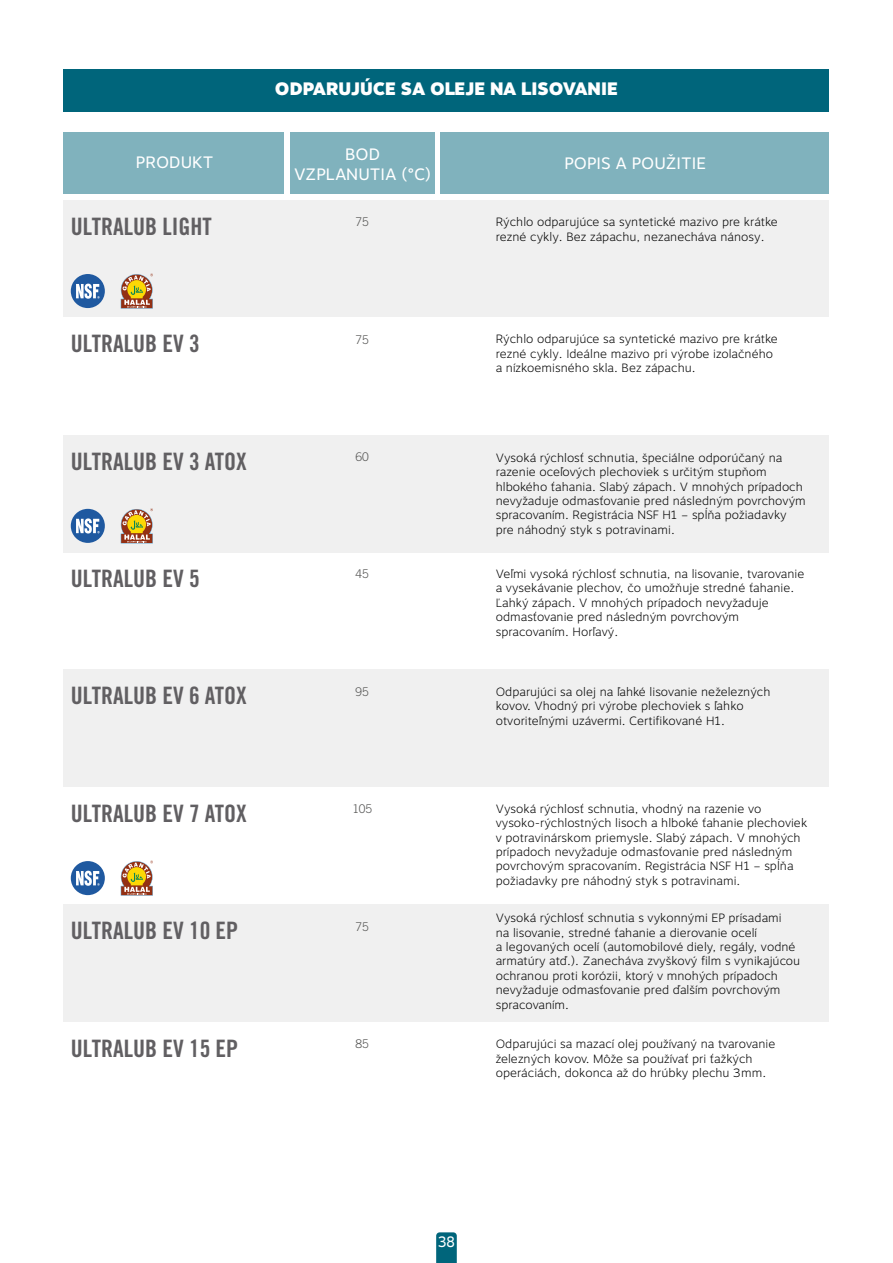
<style>
.page{position:relative;width:893px;height:1263px;background:#fff}
.page>*{position:absolute;margin:0;border:0;box-sizing:border-box;transform-origin:0 0}
.t1{font:24px "Trade Gothic Bold Cond Twenty";color:#615f62}
.t2{font:900 18px "Motiva Sans";color:#fff}
.t3{font:16.5px/19.8px "Motiva Sans";color:#fff;text-align:center}
.t4{font:15.6px "Trade Gothic Cond Eighteen";color:#fff}
.t5{font:15px "Motiva Sans";color:#fff;scale:.9 1}
.t6{font:100 12px/14.4px "Motiva Sans";color:#000}
.t7{font:300 12px "Trade Gothic";letter-spacing:-.01em;color:#575756}
</style>
<div class="page">
<div style="left:290px;top:132px;width:144px;height:62px;background:#80b2bd"></div>
<div style="left:64px;top:132px;width:220px;height:62px;background:#80b2bd"></div>
<div style="left:440px;top:132px;width:389px;height:62px;background:#80b2bd"></div>
<div style="left:64px;top:69px;width:765px;height:43px;background:#00657b"></div>
<div style="left:64px;top:200px;width:765px;height:117px;background:#f0f0f0"></div>
<div style="left:64px;top:435px;width:765px;height:117px;background:#f0f0f0"></div>
<div style="left:64px;top:670px;width:765px;height:117px;background:#f0f0f0"></div>
<div style="left:64px;top:904px;width:765px;height:118px;background:#f0f0f0"></div>
<div style="left:71px;top:274px;width:34px;height:34px;background:#1f59a0;border-radius:50%"></div>
<svg style="left:76px;top:284px;width:24px;height:15px"></svg>
<div style="left:71px;top:509px;width:34px;height:34px;background:#1f59a0;border-radius:50%"></div>
<svg style="left:76px;top:518px;width:24px;height:15px"></svg>
<div style="left:71px;top:861px;width:34px;height:34px;background:#1f59a0;border-radius:50%"></div>
<svg style="left:76px;top:871px;width:24px;height:15px"></svg>
<svg style="left:121px;top:274px;width:32px;height:34px"></svg>
<svg style="left:121px;top:508px;width:32px;height:35px"></svg>
<svg style="left:121px;top:861px;width:32px;height:34px"></svg>
<svg style="left:436px;top:1232px;width:21px;height:31px"></svg>
<h2 class="t2" style="left:275px;top:76px;width:345px">ODPARUJÚCE SA OLEJE NA LISOVANIE</h2>
<h3 class="t3" style="left:136px;top:153px;width:79px">PRODUKT</h3>
<h3 class="t3" style="left:294px;top:145px;width:139px">BOD<br>VZPLANUTIA (°C)</h3>
<h3 class="t3" style="left:564px;top:154px;width:143px">POPIS A POUŽITIE</h3>
<p class="t6" style="left:496px;top:215px;width:284px">Rýchlo odparujúce sa syntetické mazivo pre krátke rezné cykly. Bez zápachu, nezanecháva nánosy.</p>
<h1 class="t1" style="left:71px;top:212px;width:142px">ULTRALUB LIGHT</h1>
<p class="t7" style="left:356px;top:215px;width:15px">75</p>
<h1 class="t1" style="left:71px;top:329px;width:130px">ULTRALUB EV 3</h1>
<p class="t7" style="left:356px;top:332px;width:15px">75</p>
<p class="t6" style="left:496px;top:332px;width:284px">Rýchlo odparujúce sa syntetické mazivo pre krátke rezné cykly. Ideálne mazivo pri výrobe izolačného a nízkoemisného skla. Bez zápachu.</p>
<h1 class="t1" style="left:71px;top:446px;width:177px">ULTRALUB EV 3 ATOX</h1>
<h1 class="t1" style="left:71px;top:564px;width:130px">ULTRALUB EV 5</h1>
<p class="t7" style="left:356px;top:450px;width:15px">60</p>
<p class="t7" style="left:356px;top:567px;width:15px">45</p>
<p class="t6" style="left:496px;top:450px;width:312px">Vysoká rýchlosť schnutia, špeciálne odporúčaný na razenie oceľových plechoviek s určitým stupňom hlbokého ťahania. Slabý zápach. V mnohých prípadoch nevyžaduje odmasťovanie pred následným povrchovým spracovaním. Registrácia NSF H1 – spĺňa požiadavky pre náhodný styk s potravinami.</p>
<p class="t6" style="left:496px;top:567px;width:310px">Veľmi vysoká rýchlosť schnutia, na lisovanie, tvarovanie a vysekávanie plechov, čo umožňuje stredné ťahanie.<br>Ľahký zápach. V mnohých prípadoch nevyžaduje odmasťovanie pred následným povrchovým spracovaním. Horľavý.</p>
<h1 class="t1" style="left:71px;top:681px;width:177px">ULTRALUB EV 6 ATOX</h1>
<p class="t7" style="left:356px;top:684px;width:15px">95</p>
<p class="t6" style="left:496px;top:684px;width:276px">Odparujúci sa olej na ľahké lisovanie neželezných kovov. Vhodný pri výrobe plechoviek s ľahko otvoriteľnými uzávermi. Certifikované H1.</p>
<h1 class="t1" style="left:71px;top:799px;width:177px">ULTRALUB EV 7 ATOX</h1>
<h1 class="t1" style="left:71px;top:916px;width:169px">ULTRALUB EV 10 EP</h1>
<p class="t7" style="left:352px;top:802px;width:21px">105</p>
<p class="t7" style="left:356px;top:919px;width:15px">75</p>
<p class="t6" style="left:496px;top:801px;width:313px">Vysoká rýchlosť schnutia, vhodný na razenie vo vysoko-rýchlostných lisoch a hlboké ťahanie plechoviek v potravinárskom priemysle. Slabý zápach. V mnohých prípadoch nevyžaduje odmasťovanie pred následným povrchovým spracovaním. Registrácia NSF H1 – spĺňa požiadavky pre náhodný styk s potravinami.</p>
<p class="t6" style="left:496px;top:911px;width:306px">Vysoká rýchlosť schnutia s vykonnými EP prísadami<br>na lisovanie, stredné ťahanie a dierovanie ocelí<br>a legovaných ocelí (automobilové diely, regály, vodné armatúry atď.). Zanecháva zvyškový film s vynikajúcou ochranou proti korózii, ktorý v mnohých prípadoch nevyžaduje odmasťovanie pred ďalším povrchovým spracovaním.</p>
<h1 class="t1" style="left:71px;top:1033px;width:169px">ULTRALUB EV 15 EP</h1>
<p class="t7" style="left:356px;top:1036px;width:15px">85</p>
<p class="t6" style="left:496px;top:1037px;width:281px">Odparujúci sa mazací olej používaný na tvarovanie železných kovov. Môže sa používať pri ťažkých operáciách, dokonca až do hrúbky plechu 3 mm.</p>
<h3 class="t4" style="left:440px;top:1233px;width:15px">38</h3>
<p class="t5" style="left:438px;top:1231px;width:20px">38</p>
</div>
